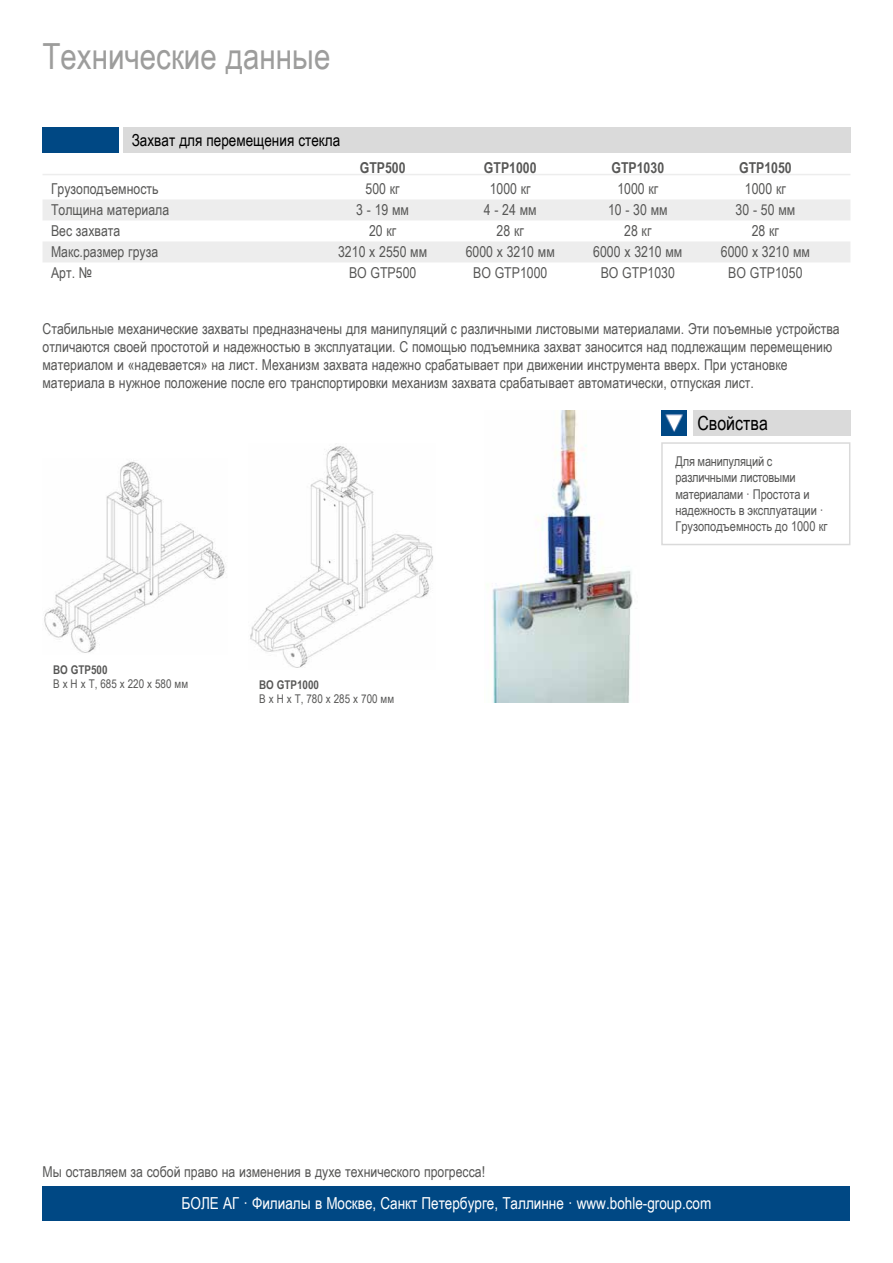
<style>
.page{position:relative;width:893px;height:1263px;background:#fff}
.page>*{position:absolute;margin:0;border:0;box-sizing:border-box;transform-origin:0 0}
.t1{font:36px "Arial Narrow";color:#9d9d9c}
.t2{font:19.5px "Arial Narrow";color:#000}
.t3{font:16.5px "Arial Narrow";color:#fff}
.t4{font:16.5px "Arial Narrow";color:#000}
.t5{font:15px/18px "Arial Narrow";color:#575756}
.t6{font:700 15px "Arial Narrow";color:#575756}
.t7{font:13.5px/16.2px "Arial Narrow";letter-spacing:-.005em;color:#575756}
.t8{font:12px "Arial Narrow";color:#575756}
.t9{font:700 12px "Arial Narrow";color:#575756}
</style>
<div class="page">
<div style="left:43px;top:128px;width:76px;height:25px;background:#004884"></div>
<div style="left:123px;top:128px;width:727px;height:25px;background:#dadada"></div>
<div style="left:43px;top:1186px;width:807px;height:34px;background:#004884"></div>
<img style="left:250px;top:446px;width:183px;height:222px">
<img style="left:44px;top:461px;width:181px;height:192px">
<img style="left:492px;top:410px;width:141px;height:292px">
<img style="left:661px;top:410px;width:26px;height:26px">
<div style="left:693px;top:410px;width:157px;height:26px;background:#dadada"></div>
<div style="left:661px;top:442px;width:189px;height:103px;border:2px solid #dadada"></div>
<hr style="left:43px;top:174px;width:807px;height:1px;background:#ededed">
<div style="left:43px;top:199px;width:807px;height:21px;background:#ededed"></div>
<div style="left:43px;top:241px;width:807px;height:21px;background:#ededed"></div>
<h1 class="t1" style="left:43px;top:30px;width:290px">Технические данные</h1>
<p class="t4" style="left:132px;top:128px;width:210px">Захват для перемещения стекла</p>
<p class="t6" style="left:360px;top:156px;width:47px">GTP500</p>
<p class="t6" style="left:484px;top:156px;width:54px">GTP1000</p>
<p class="t6" style="left:611px;top:156px;width:54px">GTP1030</p>
<p class="t6" style="left:739px;top:156px;width:54px">GTP1050</p>
<p class="t5" style="left:51px;top:179px;width:109px">Грузоподъемность</p>
<p class="t5" style="left:366px;top:179px;width:36px">500 кг</p>
<p class="t5" style="left:490px;top:179px;width:42px">1000 кг</p>
<p class="t5" style="left:617px;top:179px;width:42px">1000 кг</p>
<p class="t5" style="left:745px;top:179px;width:42px">1000 кг</p>
<p class="t5" style="left:51px;top:200px;width:120px">Толщина материала</p>
<p class="t5" style="left:356px;top:200px;width:54px">3 - 19 мм</p>
<p class="t5" style="left:484px;top:200px;width:54px">4 - 24 мм</p>
<p class="t5" style="left:608px;top:200px;width:61px">10 - 30 мм</p>
<p class="t5" style="left:736px;top:200px;width:61px">30 - 50 мм</p>
<p class="t5" style="left:51px;top:221px;width:71px">Вес захвата</p>
<p class="t5" style="left:369px;top:221px;width:29px">20 кг</p>
<p class="t5" style="left:497px;top:221px;width:29px">28 кг</p>
<p class="t5" style="left:624px;top:221px;width:29px">28 кг</p>
<p class="t5" style="left:752px;top:221px;width:29px">28 кг</p>
<p class="t5" style="left:51px;top:242px;width:109px">Макс.размер груза</p>
<p class="t5" style="left:338px;top:242px;width:91px">3210 x 2550 мм</p>
<p class="t5" style="left:466px;top:242px;width:91px">6000 x 3210 мм</p>
<p class="t5" style="left:593px;top:242px;width:91px">6000 x 3210 мм</p>
<p class="t5" style="left:721px;top:242px;width:91px">6000 x 3210 мм</p>
<p class="t5" style="left:51px;top:263px;width:43px">Арт. №</p>
<p class="t5" style="left:349px;top:263px;width:69px">BO GTP500</p>
<p class="t5" style="left:473px;top:263px;width:76px">BO GTP1000</p>
<p class="t5" style="left:601px;top:263px;width:76px">BO GTP1030</p>
<p class="t5" style="left:728px;top:263px;width:76px">BO GTP1050</p>
<p class="t5" style="left:43px;top:319px;width:799px">Стабильные механические захваты предназначены для манипуляций с различными листовыми материалами. Эти поъемные устройства отличаются своей простотой и надежностью в эксплуатации. С помощью подъемника захват заносится над подлежащим перемещению материалом и «надевается» на лист. Механизм захвата надежно срабатывает при движении инструмента вверх. При установке материала в нужное положение после его транспортировки механизм захвата срабатывает автоматически, отпуская лист.</p>
<p class="t9" style="left:53px;top:661px;width:56px">BO GTP500</p>
<p class="t8" style="left:53px;top:675px;width:136px">B x H x T, 685 x 220 x 580 мм</p>
<p class="t9" style="left:259px;top:675px;width:61px">BO GTP1000</p>
<p class="t8" style="left:259px;top:690px;width:136px">B x H x T, 780 x 285 x 700 мм</p>
<p class="t5" style="left:43px;top:1162px;width:444px">Мы оставляем за собой право на изменения в духе технического прогресса!</p>
<h2 class="t2" style="left:697px;top:409px;width:72px">Свойства</h2>
<p class="t7" style="left:675px;top:453px;width:154px">Для манипуляций с различными листовыми материалами · Простота и надежность в эксплуатации ·<br>Грузоподъемность до 1000 кг</p>
<p class="t3" style="left:182px;top:1191px;width:531px">БОЛЕ АГ · Филиалы в Москве, Санкт Петербурге, Таллинне · www.bohle-group.com</p>
</div>
